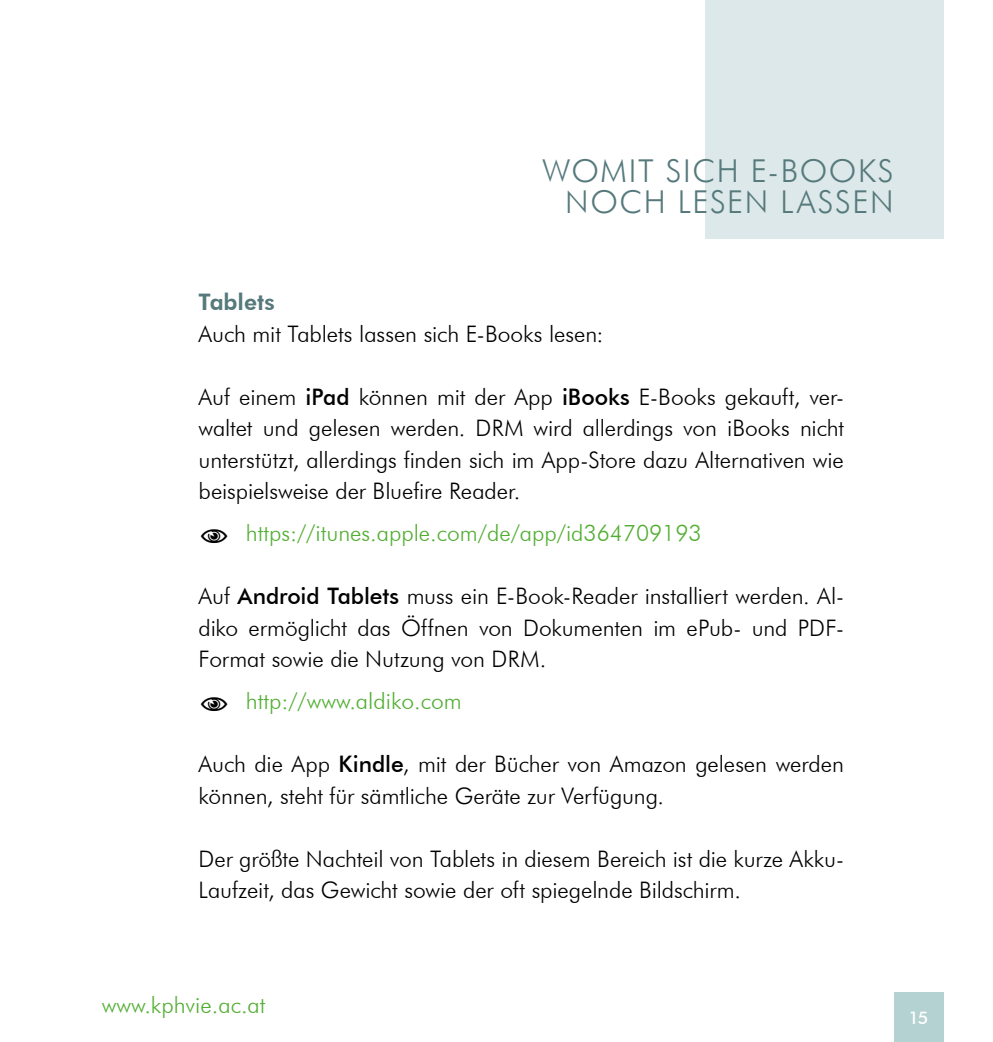
<style>
.page{position:relative;width:993px;height:1042px;background:#fff}
.page>*{position:absolute;margin:0;border:0;box-sizing:border-box;transform-origin:0 0}
.t1{font:300 31.5px/31.5px "Futura BT";letter-spacing:.05em;color:#56797c;text-align:right}
.t2{font:300 22.75px/31.5px "Futura BT";letter-spacing:-.005em;color:#000;text-align:justify}
.t3{font:300 22.75px "Futura BT";color:#52ae32}
.t4{font:800 22.75px "Futura BT";color:#56797c}
.t5{font:500 17.5px "Futura BT";color:#fff}
.s1{font-weight:500}
</style>
<div class="page">
<div style="left:704px;top:0;width:239px;height:238px;background:#dce8e9"></div>
<div style="left:893px;top:992px;width:50px;height:50px;background:#b5d2d2"></div>
<h1 class="t1" style="left:542px;top:155px;width:353px">WOMIT SICH E-BOOKS<br>NOCH LESEN LASSEN</h1>
<p class="t4" style="left:198px;top:288px;width:78px">Tablets</p>
<p class="t2" style="left:198px;top:317px;width:406px">Auch mit Tablets lassen sich E-Books lesen:</p>
<p class="t2" style="left:198px;top:380px;width:646px">Auf einem <span class="s1">iPad</span> können mit der App <span class="s1">iBooks</span> E-Books gekauft, ver&shy;waltet und gelesen werden. DRM wird allerdings von iBooks nicht unterstützt, allerdings finden sich im App-Store dazu Alternativen wie beispielsweise der Bluefire Reader.</p>
<p class="t3" style="left:246px;top:519px;width:457px">https://itunes.apple.com/de/app/id364709193</p>
<p class="t2" style="left:198px;top:580px;width:646px">Auf <span class="s1">Android Tablets</span> muss ein E-Book-Reader installiert werden. Al&shy;diko ermöglicht das Öffnen von Dokumenten im ePub- und PDF-Format sowie die Nutzung von DRM.</p>
<p class="t3" style="left:246px;top:687px;width:217px">http://www.aldiko.com</p>
<p class="t2" style="left:198px;top:748px;width:646px">Auch die App <span class="s1">Kindle</span>, mit der Bücher von Amazon gelesen werden können, steht für sämtliche Geräte zur Verfügung.</p>
<p class="t2" style="left:198px;top:842px;width:646px">Der größte Nachteil von Tablets in diesem Bereich ist die kurze Akku-<br>Laufzeit, das Gewicht sowie der oft spiegelnde Bildschirm.</p>
<p class="t3" style="left:102px;top:991px;width:165px">www.kphvie.ac.at</p>
<p class="t5" style="left:908px;top:1007px;width:22px">15</p>
</div>
